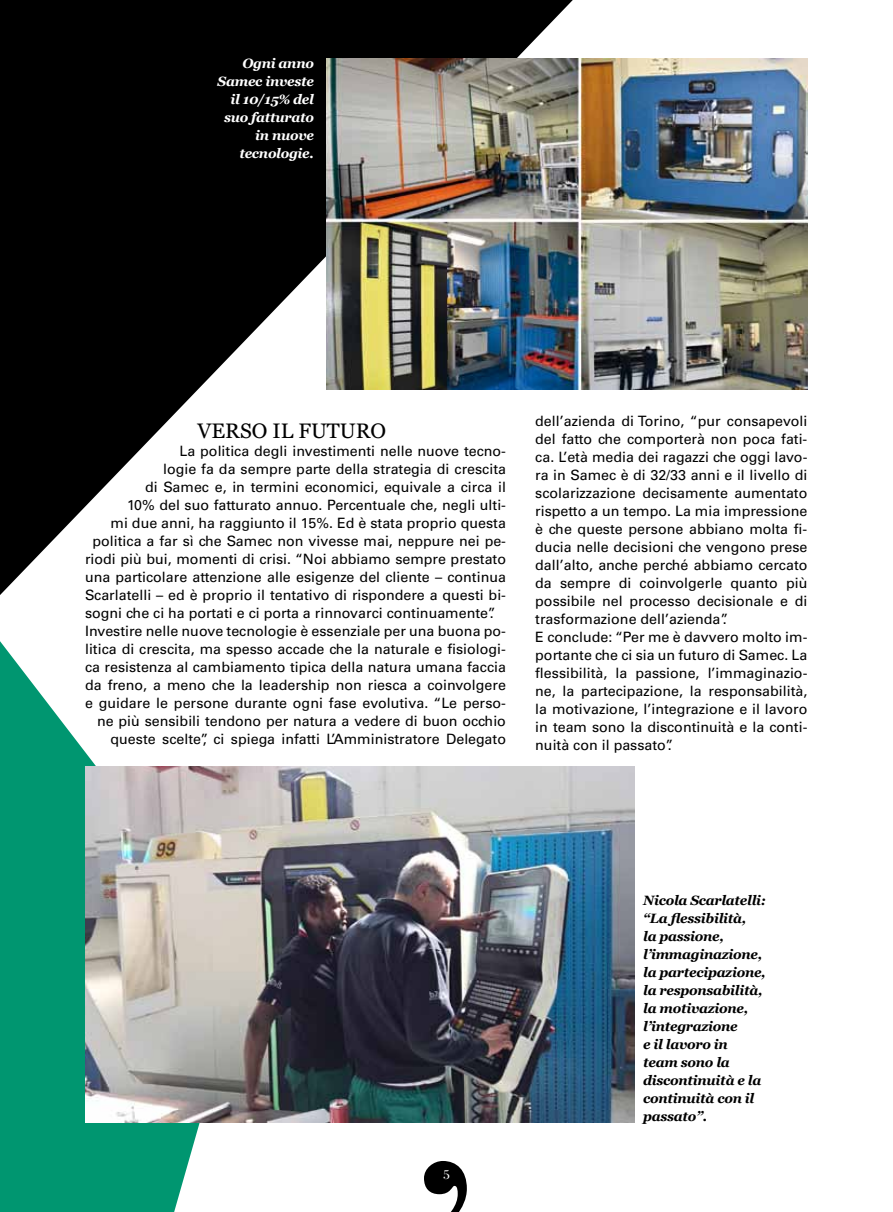
<style>
.page{position:relative;width:893px;height:1212px;background:#fff}
.page>*{position:absolute;margin:0;border:0;box-sizing:border-box;transform-origin:0 0}
.t1{font:21px "Georgia";color:#000}
.t2{font:14.25px/18px "Univers LT Std";color:#000}
.t3{font:italic 700 13.5px/18px "Georgia";letter-spacing:-.02em;color:#000}
.t4{font:italic 700 13.5px/18px "Georgia";letter-spacing:-.02em;color:#fff;text-align:right}
.t5{font:13.5px "Bodoni Std";color:#fff}
</style>
<div class="page">
<svg style="left:0;top:0;width:573px;height:595px;fill:#000"></svg>
<svg style="left:424px;top:1161px;width:43px;height:51px"></svg>
<svg style="left:0;top:641px;width:200px;height:571px;fill:#009670"></svg>
<img style="left:327px;top:58px;width:481px;height:332px">
<img style="left:85px;top:766px;width:549px;height:357px">
<p class="t4" style="left:218px;top:54px;width:98px">Ogni anno<br>Samec investe il 10/15% del suo fatturato in nuove tecnologie.</p>
<h1 class="t1" style="left:198px;top:416px;width:190px">VERSO IL FUTURO</h1>
<p class="t2" style="left:180px;top:442px;width:328px">La politica degli investimenti nelle nuove tecno-</p>
<p class="t2" style="left:163px;top:460px;width:344px">logie fa da sempre parte della strategia di crescita</p>
<p class="t2" style="left:145px;top:478px;width:362px">di Samec e, in termini economici, equivale a circa il</p>
<p class="t2" style="left:127px;top:496px;width:380px">10% del suo fatturato annuo. Percentuale che, negli ulti-</p>
<p class="t2" style="left:111px;top:514px;width:397px">mi due anni, ha raggiunto il 15%. Ed è stata proprio questa</p>
<p class="t2" style="left:93px;top:532px;width:415px">politica a far sì che Samec non vivesse mai, neppure nei pe-</p>
<p class="t2" style="left:85px;top:550px;width:422px">riodi più bui, momenti di crisi. “Noi abbiamo sempre prestato</p>
<p class="t2" style="left:85px;top:568px;width:422px">una particolare attenzione alle esigenze del cliente – continua</p>
<p class="t2" style="left:85px;top:586px;width:422px">Scarlatelli – ed è proprio il tentativo di rispondere a questi bi-</p>
<p class="t2" style="left:85px;top:604px;width:412px">sogni che ci ha portati e ci porta a rinnovarci continuamente”.</p>
<p class="t2" style="left:85px;top:622px;width:422px">I nvestire nelle nuove tecnologie è essenziale per una buona po-</p>
<p class="t2" style="left:85px;top:640px;width:422px">litica di crescita, ma spesso accade che la naturale e fisiologi-</p>
<p class="t2" style="left:85px;top:658px;width:422px">ca resistenza al cambiamento tipica della natura umana faccia</p>
<p class="t2" style="left:85px;top:676px;width:422px">da freno, a meno che la leadership non riesca a coinvolgere</p>
<p class="t2" style="left:85px;top:694px;width:422px">e guidare le persone durante ogni fase evolutiva. “Le perso-</p>
<p class="t2" style="left:97px;top:712px;width:410px">ne più sensibili tendono per natura a vedere di buon occhio</p>
<p class="t2" style="left:111px;top:730px;width:397px">queste scelte”, ci spiega infatti L’Amministratore Delegato</p>
<p class="t2" style="left:535px;top:412px;width:274px">dell’azienda di Torino, “pur consapevoli del fatto che comporterà non poca fati&shy;ca. L’età media dei ragazzi che oggi lavo&shy;ra in Samec è di 32/33 anni e il livello di scolarizzazione decisamente aumentato rispetto a un tempo. La mia impressione è che queste persone abbiano molta fi&shy;ducia nelle decisioni che vengono prese dall’alto, anche perché abbiamo cercato da sempre di coinvolgerle quanto più possibile nel processo decisionale e di trasformazione dell’azienda”.<br>E conclude: “Per me è davvero molto im&shy;portante che ci sia un futuro di Samec. La flessibilità, la passione, l’immaginazio&shy;ne, la partecipazione, la responsabilità, la motivazione, l’integrazione e il lavoro in team sono la discontinuità e la conti&shy;nuità con il passato”.</p>
<p class="t5" style="left:443px;top:1166px;width:8px">5</p>
<p class="t3" style="left:643px;top:891px;width:124px">Nicola Scarlatelli: “La flessibilità,<br>la passione, l’immaginazione, la partecipazione, la responsabilità, la motivazione, l’integrazione<br>e il lavoro in team sono la discontinuità e la continuità con il passato”.</p>
</div>
